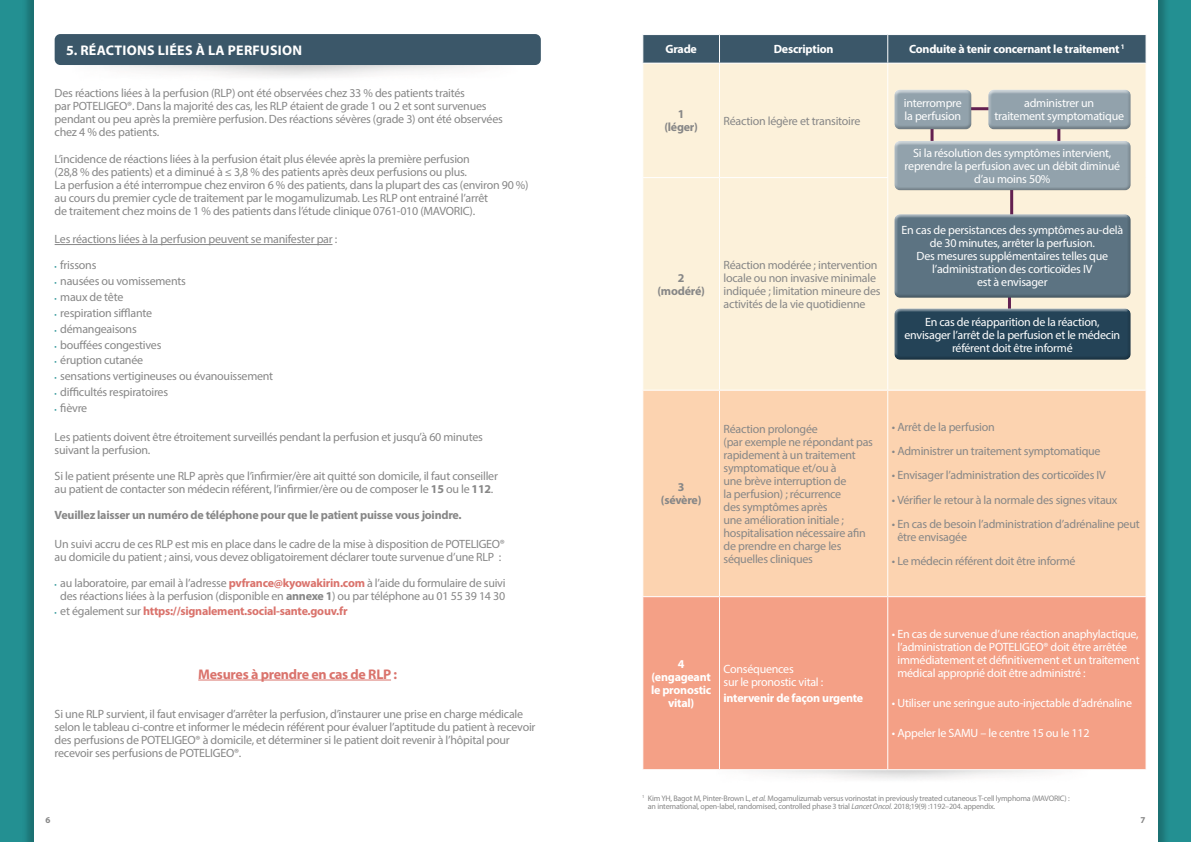
<style>
.page{position:relative;width:1191px;height:842px;background:#fff}
.page>*{position:absolute;margin:0;border:0;box-sizing:border-box;transform-origin:0 0}
.t1{font:700 14px "Myriad Pro";letter-spacing:.02em;color:#fff}
.t2{font:700 14px "Myriad Pro";letter-spacing:-.02em;color:#da736c}
.t3{font:12px/13px "Myriad Pro";letter-spacing:-.02em;color:#878787}
.t4{font:12px/13px "Myriad Pro";letter-spacing:-.02em;color:#fff;text-align:center}
.t5{font:700 12px/13px "Myriad Pro";letter-spacing:-.02em;color:#fff;text-align:center}
.t6{font:700 12px "Myriad Pro";letter-spacing:-.02em;color:#878787}
.t7{font:700 12px "Myriad Pro";letter-spacing:-.02em;color:#da736c}
.t8{font:700 9px "Myriad Pro";color:#878787}
.t9{font:8px/8px "Myriad Pro";letter-spacing:-.025em;color:#878787}
.s1{font-size:8px;color:#239092}
.s2{font-weight:700}
.s3{font-weight:700;color:#da736c}
.s4{font-weight:400;font-size:8px;color:#239092}
.s5{font-weight:400;color:#878787}
.s6{font-style:italic}
</style>
<div class="page">
<div style="left:0;top:0;width:35px;height:842px;background:#1d1d1b;opacity:.25"></div>
<div style="left:1157px;top:0;width:34px;height:842px;background:#1d1d1b;opacity:.25"></div>
<div style="left:643px;top:64px;width:502px;height:326px;background:#fcf1da"></div>
<div style="left:643px;top:391px;width:502px;height:205px;background:#fcd3b0"></div>
<div style="left:643px;top:597px;width:502px;height:172px;background:#f4a086"></div>
<svg style="left:642px;top:35px;width:504px;height:28px;background:#3f5a6c"></svg>
<hr style="left:719px;top:64px;width:1px;height:113px;background:#fff">
<hr style="left:887px;top:64px;width:1px;height:113px;background:#fff">
<hr style="left:642px;top:177px;width:77px;height:1px;background:#fff">
<hr style="left:719px;top:177px;width:169px;height:1px;background:#fff">
<hr style="left:719px;top:178px;width:1px;height:212px;background:#fff">
<hr style="left:887px;top:178px;width:1px;height:212px;background:#fff">
<hr style="left:719px;top:391px;width:1px;height:205px;background:#fff">
<hr style="left:887px;top:391px;width:1px;height:205px;background:#fff">
<hr style="left:719px;top:597px;width:1px;height:172px;background:#fff">
<hr style="left:887px;top:597px;width:1px;height:172px;background:#fff">
<hr style="left:967px;top:107px;width:24px;height:3px;background:#632050">
<hr style="left:930px;top:125px;width:3px;height:24px;background:#632050">
<hr style="left:1057px;top:125px;width:3px;height:24px;background:#632050">
<hr style="left:1010px;top:179px;width:3px;height:55px;background:#632050">
<hr style="left:1008px;top:292px;width:3px;height:24px;background:#632050">
<div style="left:893px;top:89px;width:81px;height:38px;background:#f2edde"></div>
<div style="left:893px;top:90px;width:83px;height:40px;background:#1d1d1b;opacity:.25"></div>
<div style="left:987px;top:89px;width:146px;height:37px;background:#f2edde"></div>
<div style="left:987px;top:90px;width:148px;height:40px;background:#1d1d1b;opacity:.25"></div>
<div style="left:892px;top:140px;width:241px;height:48px;background:#fbf1dc"></div>
<div style="left:892px;top:141px;width:241px;height:51px;background:#1d1d1b;opacity:.25"></div>
<div style="left:892px;top:214px;width:243px;height:85px;background:#1d1d1b;opacity:.25"></div>
<div style="left:892px;top:308px;width:241px;height:49px;background:#fff;opacity:.75"></div>
<div style="left:892px;top:309px;width:242px;height:53px;background:#1d1d1b;opacity:.25"></div>
<div style="left:55px;top:34px;width:486px;height:31px;background:#3b5769;border-radius:6px"></div>
<hr style="left:55px;top:244px;width:277px;height:1px;background:#878787">
<hr style="left:198px;top:680px;width:193px;height:1px;background:#da736c">
<p class="t1" style="left:66px;top:41px;width:238px">5. RÉACTIONS LIÉES À LA PERFUSION</p>
<p class="t3" style="left:55px;top:87px;width:450px">Des réactions liées à la perfusion (RLP) ont été observées chez 33 % des patients traités<br>par POTELIGEO®. Dans la majorité des cas, les RLP étaient de grade 1 ou 2 et sont survenues pendant ou peu après la première perfusion. Des réactions sévères (grade 3) ont été observées chez 4 % des patients.</p>
<p class="t3" style="left:55px;top:152px;width:417px">L’incidence de réactions liées à la perfusion était plus élevée après la première perfusion (28,8 % des patients) et a diminué à ≤ 3,8 % des patients après deux perfusions ou plus.</p>
<p class="t3" style="left:55px;top:178px;width:475px">La perfusion a été interrompue chez environ 6 % des patients, dans la plupart des cas (environ 90 %)</p>
<p class="t3" style="left:55px;top:191px;width:435px">au cours du premier cycle de traitement par le mogamulizumab. Les RLP ont entrainé l’arrêt de traitement chez moins de 1 % des patients dans l’étude clinique 0761-010 (MAVORIC).</p>
<p class="t3" style="left:55px;top:233px;width:284px">Les réactions liées à la perfusion peuvent se manifester par :</p>
<p class="t3" style="left:55px;top:259px;width:43px"><span class="s1">•</span> frissons</p>
<p class="t3" style="left:55px;top:274px;width:133px"><span class="s1">•</span> nausées ou vomissements</p>
<p class="t3" style="left:55px;top:290px;width:70px"><span class="s1">•</span> maux de tête</p>
<p class="t3" style="left:55px;top:306px;width:99px"><span class="s1">•</span> respiration sifflante</p>
<p class="t3" style="left:55px;top:322px;width:84px"><span class="s1">•</span> démangeaisons</p>
<p class="t3" style="left:55px;top:338px;width:108px"><span class="s1">•</span> bouffées congestives</p>
<p class="t3" style="left:55px;top:354px;width:90px"><span class="s1">•</span> éruption cutanée</p>
<p class="t3" style="left:55px;top:369px;width:220px"><span class="s1">•</span> sensations vertigineuses ou évanouissement</p>
<p class="t3" style="left:55px;top:385px;width:115px"><span class="s1">•</span> difficultés respiratoires</p>
<p class="t3" style="left:55px;top:401px;width:34px"><span class="s1">•</span> fièvre</p>
<p class="t3" style="left:55px;top:430px;width:430px">Les patients doivent être étroitement surveillés pendant la perfusion et jusqu’à 60 minutes suivant la perfusion.</p>
<p class="t3" style="left:55px;top:469px;width:445px">Si le patient présente une RLP après que l’infirmier/ère ait quitté son domicile, il faut conseiller au patient de contacter son médecin référent, l’infirmier/ère ou de composer le <span class="s2">15</span> ou le <span class="s2">112</span>.</p>
<p class="t6" style="left:55px;top:507px;width:408px">Veuillez laisser un numéro de téléphone pour que le patient puisse vous joindre.</p>
<p class="t3" style="left:55px;top:537px;width:452px">Un suivi accru de ces RLP est mis en place dans le cadre de la mise à disposition de POTELIGEO® au domicile du patient ; ainsi, vous devez obligatoirement déclarer toute survenue d’une RLP :</p>
<p class="t3" style="left:55px;top:576px;width:452px;text-align:center"><span class="s1">•</span> au laboratoire, par email à l’adresse <span class="s3">pvfrance@kyowakirin.com</span> à l’aide du formulaire de suivi des réactions liées à la perfusion (disponible en <span class="s2">annexe 1</span>) ou par téléphone au 01 55 39 14 30</p>
<p class="t7" style="left:55px;top:603px;width:294px"><span class="s4">•</span> <span class="s5">et également sur</span> https://signalement.social-sante.gouv.fr</p>
<p class="t2" style="left:198px;top:665px;width:200px">Mesures à prendre en cas de RLP :</p>
<p class="t3" style="left:55px;top:707px;width:482px">Si une RLP survient, il faut envisager d’arrêter la perfusion, d’instaurer une prise en charge médicale selon le tableau ci-contre et informer le médecin référent pour évaluer l’aptitude du patient à recevoir des perfusions de POTELIGEO® à domicile, et déterminer si le patient doit revenir à l’hôpital pour recevoir ses perfusions de POTELIGEO®.</p>
<p class="t5" style="left:665px;top:42px;width:33px">Grade</p>
<p class="t5" style="left:774px;top:42px;width:61px">Description</p>
<p class="t5" style="left:909px;top:42px;width:217px">Conduite à tenir concernant le traitement <sup>1</sup></p>
<p class="t6" style="left:678px;top:106px;width:8px">1</p>
<p class="t6" style="left:664px;top:119px;width:35px">(léger)</p>
<p class="t3" style="left:723px;top:114px;width:138px">Réaction légère et transitoire</p>
<p class="t6" style="left:678px;top:270px;width:8px">2</p>
<p class="t6" style="left:657px;top:283px;width:49px">(modéré)</p>
<p class="t3" style="left:723px;top:258px;width:159px">Réaction modérée ; intervention locale ou non invasive minimale indiquée ; limitation mineure des activités de la vie quotidienne</p>
<p class="t4" style="left:904px;top:97px;width:59px;text-align:left">interrompre la perfusion</p>
<p class="t4" style="left:994px;top:97px;width:131px">administrer un<br>traitement symptomatique</p>
<p class="t4" style="left:904px;top:146px;width:217px">Si la résolution des symptômes intervient, reprendre la perfusion avec un débit diminué d’au moins 50%</p>
<p class="t4" style="left:901px;top:224px;width:223px">En cas de persistances des symptômes au-delà de 30 minutes, arrêter la perfusion.<br>Des mesures supplémentaires telles que l’administration des corticoïdes IV<br>est à envisager</p>
<p class="t4" style="left:904px;top:315px;width:217px">En cas de réapparition de la réaction, envisager l’arrêt de la perfusion et le médecin référent doit être informé</p>
<p class="t6" style="left:678px;top:479px;width:8px">3</p>
<p class="t6" style="left:661px;top:492px;width:42px">(sévère)</p>
<p class="t3" style="left:723px;top:422px;width:96px">Réaction prolongée</p>
<p class="t3" style="left:723px;top:435px;width:151px">(par exemple ne répondant pas rapidement à un traitement symptomatique et/ou à<br>une brève interruption de<br>la perfusion) ; récurrence<br>des symptômes après<br>une amélioration initiale ; hospitalisation nécessaire afin</p>
<p class="t3" style="left:723px;top:539px;width:119px">de prendre en charge les séquelles cliniques</p>
<p class="t3" style="left:891px;top:420px;width:105px">• Arrêt de la perfusion</p>
<p class="t3" style="left:891px;top:444px;width:210px">• Administrer un traitement symptomatique</p>
<p class="t3" style="left:891px;top:468px;width:216px">• Envisager l’administration des corticoïdes IV</p>
<p class="t3" style="left:891px;top:493px;width:227px">• Vérifier le retour à la normale des signes vitaux</p>
<p class="t3" style="left:897px;top:517px;width:244px;text-indent:-6px">• En cas de besoin l’administration d’adrénaline peut être envisagée</p>
<p class="t3" style="left:891px;top:555px;width:185px">• Le médecin référent doit être informé</p>
<p class="t5" style="left:678px;top:657px;width:8px">4</p>
<p class="t5" style="left:651px;top:670px;width:62px">(engageant le pronostic vital)</p>
<p class="t4" style="left:723px;top:662px;width:72px">Conséquences</p>
<p class="t4" style="left:723px;top:675px;width:101px">sur le pronostic vital :</p>
<p class="t5" style="left:723px;top:691px;width:141px">intervenir de façon urgente</p>
<p class="t4" style="left:897px;top:627px;width:244px;text-align:left;text-indent:-6px">• En cas de survenue d’une réaction anaphylactique, l’administration de POTELIGEO® doit être arrêtée immédiatement et définitivement et un traitement médical approprié doit être administré :</p>
<p class="t4" style="left:891px;top:696px;width:242px">• Utiliser une seringue auto-injectable d’adrénaline</p>
<p class="t4" style="left:891px;top:726px;width:199px">• Appeler le SAMU – le centre 15 ou le 112</p>
<p class="t9" style="left:648px;top:794px;width:423px;text-indent:-6px"><sup>1</sup> Kim YH, Bagot M, Pinter-Brown L, <span class="s6">et al.</span> Mogamulizumab versus vorinostat in previously treated cutaneous T-cell lymphoma (MAVORIC) : an international, open-label, randomised, controlled phase 3 trial <span class="s6">Lancet Oncol.</span> 2018;19(9) :1192–204. appendix.</p>
<p class="t8" style="left:45px;top:814px;width:6px">6</p>
<p class="t8" style="left:1140px;top:814px;width:6px">7</p>
</div>
